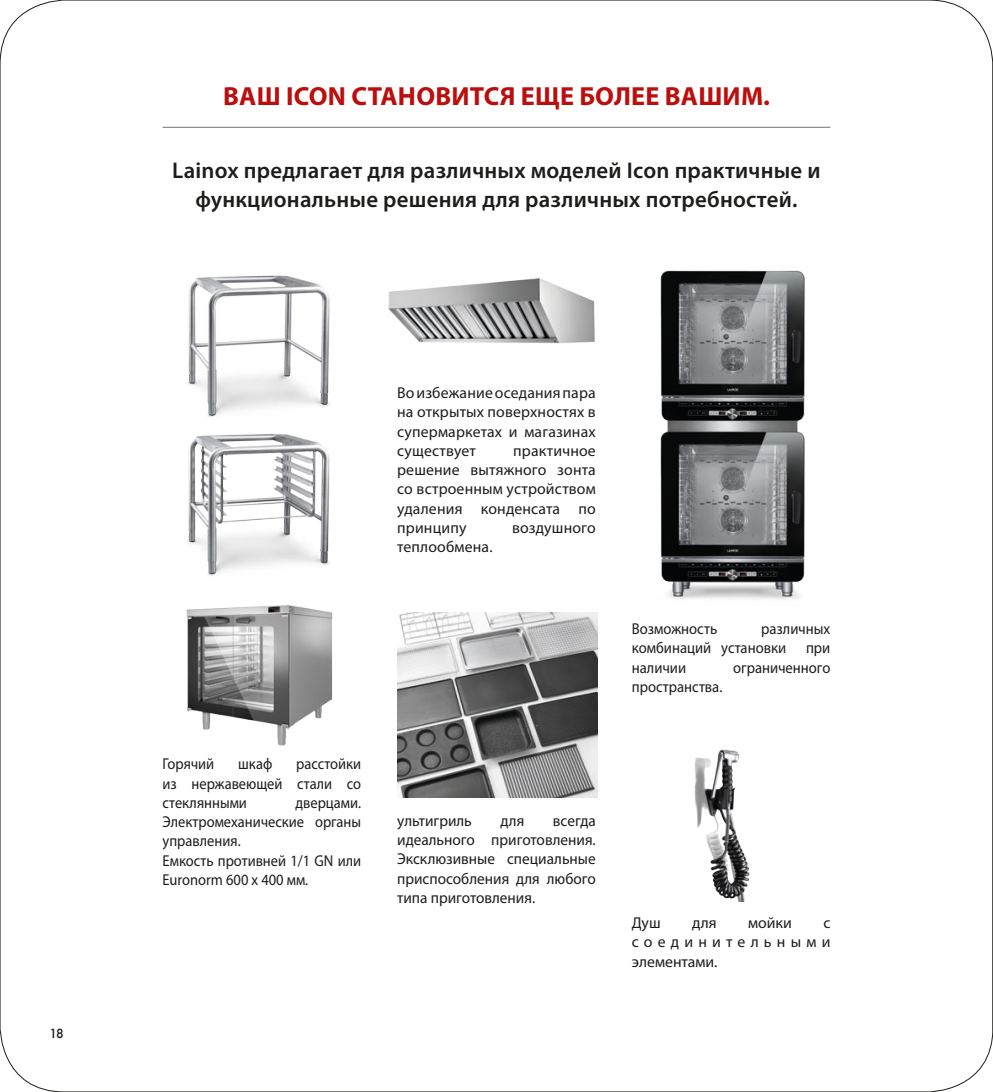
<style>
.page{position:relative;width:993px;height:1092px;background:#fff}
.page>*{position:absolute;margin:0;border:0;box-sizing:border-box;transform-origin:0 0}
.t1{font:700 26.25px "Myriad Pro";letter-spacing:.01em;color:#bb0e0d}
.t2{font:600 22.75px/28px "Myriad Pro";letter-spacing:.01em;color:#1d1d1b;text-align:center}
.t3{font:15.75px/19.2px "Myriad Pro";color:#1d1d1b;text-align:justify}
.t4{font:15.75px/19.2px "Myriad Pro";color:#1d1d1b;text-align:justify;scale:.92 1}
.t5{font:15.75px/19.2px "Myriad Pro";color:#1d1d1b;scale:.93 1}
.t6{font:500 12.25px "Futura";color:#1d1d1b}
</style>
<div class="page">
<svg style="left:992px;top:53px;width:1px;height:990px"></svg>
<img style="left:388px;top:278px;width:207px;height:66px">
<img style="left:397px;top:612px;width:199px;height:185px">
<img style="left:186px;top:605px;width:147px;height:141px">
<img style="left:187px;top:275px;width:143px;height:142px">
<img style="left:187px;top:434px;width:143px;height:142px">
<img style="left:694px;top:749px;width:56px;height:152px">
<img style="left:660px;top:270px;width:145px;height:330px">
<hr style="left:162px;top:127px;width:668px;height:1px;background:#70706f">
<p class="t6" style="left:50px;top:1024px;width:16px">18</p>
<h1 class="t1" style="left:223px;top:79px;width:548px">ВАШ ICON СТАНОВИТСЯ ЕЩЕ БОЛЕЕ ВАШИМ.</h1>
<h2 class="t2" style="left:172px;top:156px;width:649px">Lainox предлагает для различных моделей Icon практичные и функциональные решения для различных потребностей.</h2>
<p class="t3" style="left:397px;top:383px;width:200px">Во избежание оседания пара на открытых поверхностях в супермаркетах и магазинах существует</p>
<p class="t3" style="left:397px;top:441px;width:200px;text-indent:116px">практичное решение вытяжного зонта со встроенным устройством удаления конденсата по принципу</p>
<p class="t3" style="left:512px;top:518px;width:85px">воздушного</p>
<p class="t3" style="left:397px;top:537px;width:97px">теплообмена.</p>
<p class="t4" style="left:162px;top:754px;width:58px">Горячий</p>
<p class="t4" style="left:238px;top:754px;width:39px">шкаф</p>
<p class="t4" style="left:162px;top:754px;width:217px;text-indent:133px">расстойки из нержавеющей стали со стеклянными</p>
<p class="t4" style="left:162px;top:792px;width:217px;text-align:left;text-indent:133px">дверцами.<br>Электромеханические органы управления.<br>Емкость противней 1/1 GN или<br>Euronorm 600 x 400 мм.</p>
<p class="t3" style="left:397px;top:810px;width:76px">ультигриль</p>
<p class="t3" style="left:500px;top:810px;width:25px">для</p>
<p class="t3" style="left:397px;top:810px;width:200px;text-indent:156px">всегда идеального приготовления.<br>Эксклюзивные специальные приспособления для любого типа приготовления.</p>
<p class="t5" style="left:631px;top:619px;width:93px">Возможность</p>
<p class="t5" style="left:631px;top:619px;width:215px;text-indent:129px">различных комбинаций установки</p>
<p class="t5" style="left:805px;top:638px;width:28px">при</p>
<p class="t5" style="left:631px;top:657px;width:60px">наличии</p>
<p class="t5" style="left:732px;top:657px;width:106px">ограниченного</p>
<p class="t5" style="left:631px;top:676px;width:99px">пространства.</p>
<p class="t3" style="left:631px;top:912px;width:30px">Душ</p>
<p class="t3" style="left:692px;top:912px;width:26px">для</p>
<p class="t3" style="left:747px;top:912px;width:45px">мойки</p>
<p class="t3" style="left:631px;top:912px;width:200px;text-indent:191px">с соединительными элементами.</p>
</div>
